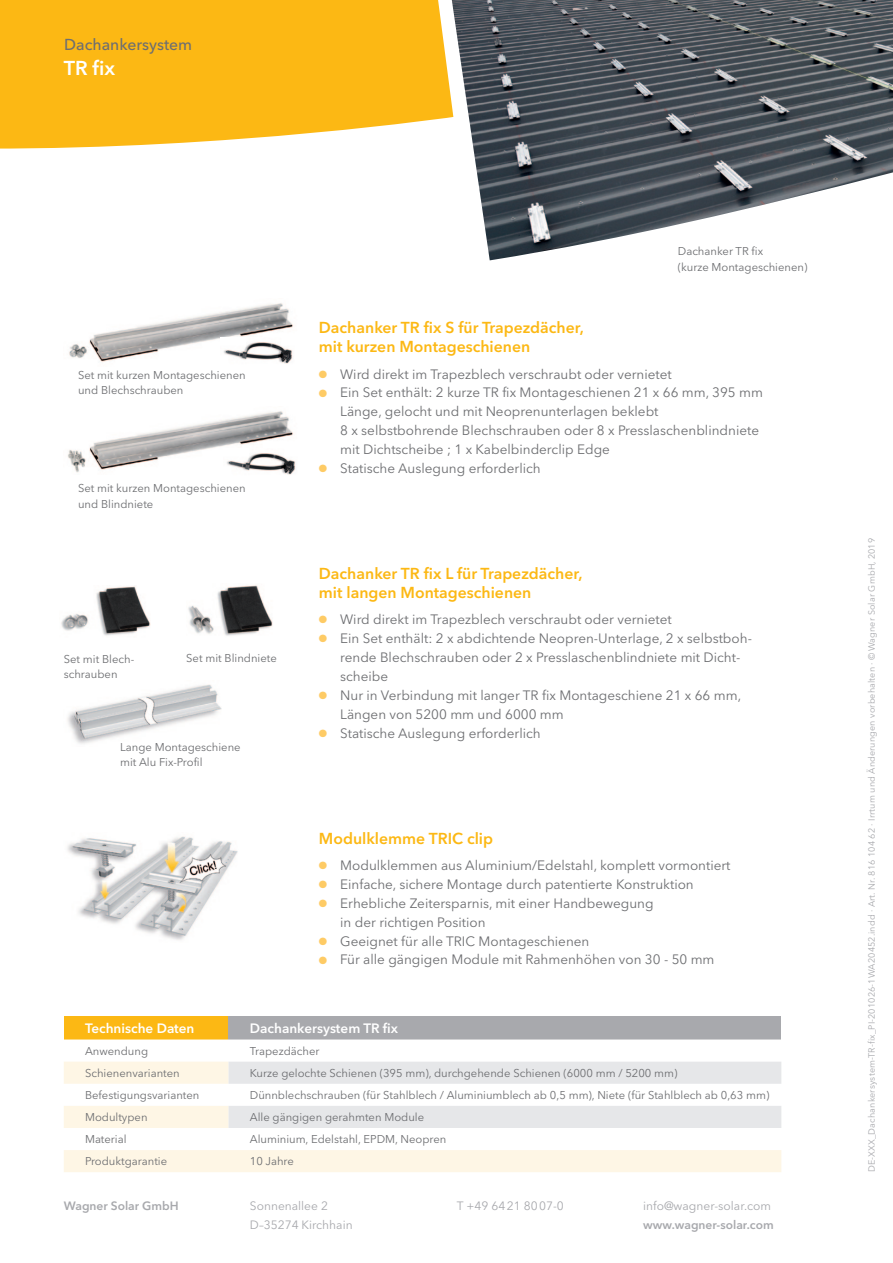
<style>
.page{position:relative;width:893px;height:1263px;background:#fff}
.page>*{position:absolute;margin:0;border:0;box-sizing:border-box;transform-origin:0 0}
.t1{font:600 19.95px "Avenir Next LT Pro";color:#fff}
.t2{font:600 15.75px/18.9px "Avenir Next LT Pro";color:#fcb814}
.t3{font:500 15.75px "Avenir Next LT Pro";color:#6d6e71}
.t4{font:13.5px/18.9px "Avenir Next LT Pro";color:#6d6e71}
.t5{font:600 13.5px "Avenir Next LT Pro";color:#fff}
.t6{font:12px/18.9px "Avenir Next LT Pro";color:#a8a9ad}
.t7{font:600 12px "Avenir Next LT Pro";color:#a8a9ad}
.t8{font:11.25px/15.8px "Avenir Next LT Pro";color:#6d6e71}
.t9{font:9px "Avenir Next LT Pro";letter-spacing:.015em;color:#a8a9ad}
.s1{color:#fecb65}
</style>
<div class="page">
<svg style="left:0;top:0;width:452px;height:149px;background:#fcbd27"></svg>
<div style="left:64px;top:1016px;width:165px;height:23px;background:#fcb814"></div>
<div style="left:229px;top:1016px;width:552px;height:23px;background:#a8a9ad"></div>
<svg style="left:64px;top:1039px;width:717px;height:1px"></svg>
<svg style="left:64px;top:1062px;width:717px;height:110px;fill:#fef6e5"></svg>
<svg style="left:229px;top:1062px;width:552px;height:66px"></svg>
<img style="left:452px;top:0;width:441px;height:260px">
<img style="left:67px;top:836px;width:171px;height:104px">
<img style="left:69px;top:303px;width:224px;height:59px">
<img style="left:67px;top:411px;width:226px;height:62px">
<img style="left:188px;top:585px;width:85px;height:51px">
<img style="left:61px;top:586px;width:90px;height:50px">
<img style="left:67px;top:684px;width:154px;height:60px">
<img style="left:220px;top:338px;width:73px;height:26px">
<img style="left:223px;top:448px;width:73px;height:27px">
<p class="t3" style="left:64px;top:38px;width:130px">Dachankersystem</p>
<h1 class="t1" style="left:64px;top:60px;width:53px">TR fix</h1>
<p class="t8" style="left:78px;top:367px;width:169px">Set mit kurzen Montageschienen und Blechschrauben</p>
<p class="t8" style="left:78px;top:481px;width:169px">Set mit kurzen Montageschienen und Blindniete</p>
<p class="t8" style="left:64px;top:651px;width:72px">Set mit Blech-</p>
<p class="t8" style="left:186px;top:651px;width:92px">Set mit Blindniete</p>
<p class="t8" style="left:64px;top:667px;width:55px">schrauben</p>
<p class="t8" style="left:120px;top:739px;width:122px">Lange Montageschiene mit Alu Fix-Profil</p>
<p class="t8" style="left:678px;top:244px;width:131px">Dachanker TR fix<br>(kurze Montageschienen)</p>
<p class="t2" style="left:319px;top:320px;width:267px">Dachanker TR fix S für Trapezdächer, mit kurzen Montageschienen</p>
<p class="t4" style="left:319px;top:365px;width:354px"><span class="s1">●</span> Wird direkt im Trapezblech verschraubt oder vernietet</p>
<p class="t4" style="left:340px;top:383px;width:424px;text-indent:-21px"><span class="s1">●</span> Ein Set enthält: 2 kurze TR fix Montageschienen 21 x 66 mm, 395 mm Länge, gelocht und mit Neoprenunterlagen beklebt<br>8 x selbstbohrende Blechschrauben oder 8 x Presslaschenblindniete mit Dichtscheibe ; 1 x Kabelbinderclip Edge</p>
<p class="t4" style="left:319px;top:459px;width:223px"><span class="s1">●</span> Statische Auslegung erforderlich</p>
<p class="t2" style="left:319px;top:565px;width:265px">Dachanker TR fix L für Trapezdächer, mit langen Montageschienen</p>
<p class="t4" style="left:319px;top:610px;width:354px"><span class="s1">●</span> Wird direkt im Trapezblech verschraubt oder vernietet</p>
<p class="t4" style="left:340px;top:629px;width:413px;text-indent:-21px"><span class="s1">●</span> Ein Set enthält: 2 x abdichtende Neopren-Unterlage, 2 x selbstboh&shy;rende Blechschrauben oder 2 x Presslaschenblindniete mit Dicht&shy;scheibe</p>
<p class="t4" style="left:340px;top:686px;width:402px;text-indent:-21px"><span class="s1">●</span> Nur in Verbindung mit langer TR fix Montageschiene 21 x 66 mm,<br>Längen von 5200 mm und 6000 mm</p>
<p class="t4" style="left:319px;top:724px;width:223px"><span class="s1">●</span> Statische Auslegung erforderlich</p>
<p class="t2" style="left:319px;top:830px;width:176px">Modulklemme TRIC clip</p>
<p class="t4" style="left:319px;top:856px;width:413px"><span class="s1">●</span> Modulklemmen aus Aluminium/Edelstahl, komplett vormontiert</p>
<p class="t4" style="left:319px;top:875px;width:376px"><span class="s1">●</span> Einfache, sichere Montage durch patentierte Konstruktion</p>
<p class="t4" style="left:340px;top:894px;width:315px;text-indent:-21px"><span class="s1">●</span> Erhebliche Zeitersparnis, mit einer Handbewegung in der richtigen Position</p>
<p class="t4" style="left:319px;top:932px;width:272px"><span class="s1">●</span> Geeignet für alle TRIC Montageschienen</p>
<p class="t4" style="left:319px;top:950px;width:397px"><span class="s1">●</span> Für alle gängigen Module mit Rahmenhöhen von 30 - 50 mm</p>
<p class="t5" style="left:85px;top:1022px;width:111px">Technische Daten</p>
<p class="t5" style="left:250px;top:1022px;width:150px">Dachankersystem TR fix</p>
<p class="t8" style="left:85px;top:1043px;width:65px">Anwendung</p>
<p class="t8" style="left:250px;top:1043px;width:71px">Trapezdächer</p>
<p class="t8" style="left:85px;top:1065px;width:96px">Schienenvarianten</p>
<p class="t8" style="left:250px;top:1065px;width:429px">Kurze gelochte Schienen (395 mm), durchgehende Schienen (6000 mm / 5200 mm)</p>
<p class="t8" style="left:85px;top:1087px;width:116px">Befestigungsvarianten</p>
<p class="t8" style="left:250px;top:1087px;width:521px">Dünnblechschrauben (für Stahlblech / Aluminiumblech ab 0,5 mm), Niete (für Stahlblech ab 0,63 mm)</p>
<p class="t8" style="left:85px;top:1109px;width:64px">Modultypen</p>
<p class="t8" style="left:250px;top:1109px;width:176px">Alle gängigen gerahmten Module</p>
<p class="t8" style="left:85px;top:1132px;width:43px">Material</p>
<p class="t8" style="left:250px;top:1132px;width:198px">Aluminium, Edelstahl, EPDM, Neopren</p>
<p class="t8" style="left:85px;top:1154px;width:84px">Produktgarantie</p>
<p class="t8" style="left:250px;top:1154px;width:46px">10 Jahre</p>
<p class="t7" style="left:64px;top:1201px;width:116px">Wagner Solar GmbH</p>
<p class="t6" style="left:250px;top:1197px;width:104px">Sonnenallee 2<br>D–35274 Kirchhain</p>
<p class="t6" style="left:457px;top:1197px;width:108px">T +49 64 21 80 07-0</p>
<p class="t6" style="left:643px;top:1197px;width:129px">info@wagner-solar.com</p>
<p class="t7" style="left:643px;top:1220px;width:132px">www.wagner-solar.com</p>
<p class="t9" style="left:867px;top:1172px;width:636px;rotate:-90deg">DE-XXX_Dachankersystem-TR-fix_PI-201026-1WA20452.indd · Art. Nr. 816 104 62 · Irrtum und Änderungen vorbehalten · © Wagner Solar GmbH, 2019</p>
</div>
